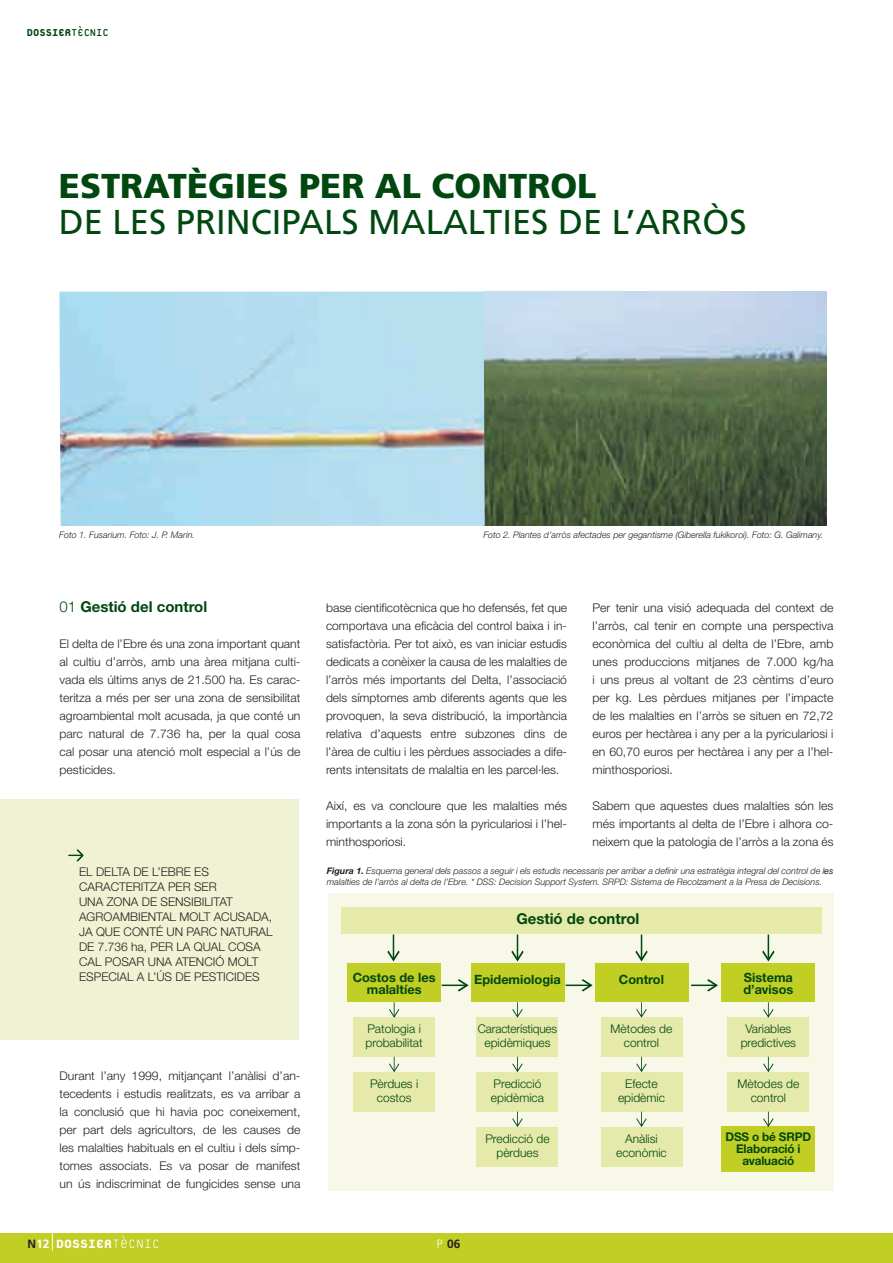
<style>
.page{position:relative;width:893px;height:1263px;background:#fff}
.page>*{position:absolute;margin:0;border:0;box-sizing:border-box;transform-origin:0 0}
.t1{font:34.5px "Frutiger";color:#004710}
.t2{font:900 34.5px "Frutiger";color:#004710}
.t3{font:800 18px "Platelet";color:#fff;scale:.96 1}
.t4{font:700 15px "Helvetica Neue";color:#004710}
.t5{font:800 15px "Platelet";color:#004710;scale:.91 1}
.t6{font:700 12.75px/12px "Helvetica Neue";color:#004710;text-align:center}
.t7{font:300 12px/18px "Helvetica Neue";color:#231f20;text-align:justify}
.t8{font:300 12px/13.5px "Helvetica Neue";color:#004710;text-align:center}
.t9{font:700 12px/12px "Helvetica Neue";letter-spacing:-.015em;color:#004710;text-align:center}
.t10{font:700 12px "Frutiger";color:#231f20}
.t11{font:italic 300 9px/10.5px "Helvetica Neue";color:#231f20}
.s1{font-weight:400}
.s2{font-weight:300}
.s3{font-family:"Frutiger";font-weight:700;font-size:12px;color:#231f20}
.s4{font-family:"Frutiger";font-weight:700;font-size:12px}
.s5{font-weight:700}
</style>
<div class="page">
<div style="left:0;top:1233px;width:893px;height:30px;background:#c1ce23"></div>
<svg style="left:437px;top:1239px;width:5px;height:9px"></svg>
<svg style="left:52px;top:1233px;width:1px;height:17px"></svg>
<svg style="left:113px;top:1236px;width:45px;height:12px"></svg>
<div style="left:0;top:799px;width:299px;height:240px;background:#f0f3d3"></div>
<svg style="left:68px;top:849px;width:15px;height:12px"></svg>
<img style="left:485px;top:292px;width:341px;height:234px">
<div style="left:328px;top:893px;width:506px;height:297px;background:#f7f8e7"></div>
<div style="left:341px;top:908px;width:481px;height:26px;background:#e5e9a9"></div>
<svg style="left:387px;top:934px;width:13px;height:28px"></svg>
<div style="left:347px;top:963px;width:94px;height:39px;background:#c1ce23"></div>
<svg style="left:511px;top:934px;width:13px;height:28px"></svg>
<svg style="left:635px;top:934px;width:13px;height:28px"></svg>
<hr style="left:767px;top:934px;width:2px;height:26px;background:#004710">
<svg style="left:762px;top:948px;width:13px;height:14px"></svg>
<div style="left:471px;top:963px;width:93px;height:39px;background:#c1ce23"></div>
<div style="left:595px;top:963px;width:93px;height:39px;background:#c1ce23"></div>
<div style="left:722px;top:963px;width:93px;height:39px;background:#c1ce23"></div>
<hr style="left:442px;top:984px;width:25px;height:2px;background:#004710">
<svg style="left:455px;top:979px;width:14px;height:13px"></svg>
<hr style="left:566px;top:984px;width:25px;height:2px;background:#004710">
<svg style="left:579px;top:979px;width:14px;height:13px"></svg>
<hr style="left:691px;top:984px;width:25px;height:2px;background:#004710">
<svg style="left:705px;top:979px;width:13px;height:13px"></svg>
<div style="left:354px;top:1017px;width:81px;height:40px;background:#e5e9a9"></div>
<div style="left:354px;top:1072px;width:81px;height:40px;background:#e5e9a9"></div>
<div style="left:477px;top:1017px;width:81px;height:40px;background:#e5e9a9"></div>
<div style="left:477px;top:1072px;width:81px;height:39px;background:#e5e9a9"></div>
<div style="left:477px;top:1127px;width:81px;height:39px;background:#e5e9a9"></div>
<div style="left:601px;top:1017px;width:81px;height:40px;background:#e5e9a9"></div>
<div style="left:601px;top:1072px;width:81px;height:39px;background:#e5e9a9"></div>
<div style="left:601px;top:1127px;width:81px;height:39px;background:#e5e9a9"></div>
<div style="left:728px;top:1017px;width:81px;height:40px;background:#e5e9a9"></div>
<div style="left:728px;top:1072px;width:81px;height:39px;background:#e5e9a9"></div>
<div style="left:722px;top:1126px;width:93px;height:45px;background:#c1ce23"></div>
<svg style="left:389px;top:1002px;width:11px;height:16px"></svg>
<svg style="left:389px;top:1057px;width:11px;height:15px"></svg>
<svg style="left:512px;top:1002px;width:11px;height:16px"></svg>
<svg style="left:512px;top:1057px;width:11px;height:15px"></svg>
<svg style="left:636px;top:1002px;width:11px;height:16px"></svg>
<svg style="left:636px;top:1057px;width:11px;height:15px"></svg>
<svg style="left:763px;top:1002px;width:11px;height:16px"></svg>
<svg style="left:763px;top:1057px;width:11px;height:15px"></svg>
<svg style="left:512px;top:1112px;width:11px;height:15px"></svg>
<svg style="left:636px;top:1112px;width:11px;height:15px"></svg>
<svg style="left:763px;top:1112px;width:11px;height:15px"></svg>
<img style="left:59px;top:291px;width:426px;height:235px">
<p class="t5" style="left:27px;top:26px;width:92px">DOSSIER<span class="s1">TÈCNIC</span></p>
<p class="t2" style="left:59px;top:165px;width:539px">ESTRATÈGIES PER AL CONTROL</p>
<p class="t1" style="left:59px;top:202px;width:689px">DE LES PRINCIPALS MALALTIES DE L’ARRÒS</p>
<p class="t11" style="left:59px;top:529px;width:137px">Foto 1. Fusarium. Foto: J. P. Marin.</p>
<p class="t11" style="left:483px;top:529px;width:341px">Foto 2. Plantes d’arròs afectades per gegantisme (Giberella fukikoroi). Foto: G. Galimany.</p>
<p class="t4" style="left:60px;top:597px;width:149px"><span class="s2">01</span> Gestió del control</p>
<p class="t7" style="left:60px;top:634px;width:242px">El delta de l’Ebre és una zona important quant al cultiu d’arròs, amb una àrea mitjana culti&shy;vada els últims anys de 21.500 ha. Es carac&shy;teritza a més per ser una zona de sensibilitat agroambiental molt acusada, ja que conté un parc natural de 7.736 ha, per la qual cosa cal posar una atenció molt especial a l’ús de pesticides.</p>
<p class="t7" style="left:79px;top:864px;width:195px;line-height:15px;text-align:left">EL DELTA DE L’EBRE ES<br>CARACTERITZA PER SER<br>UNA ZONA DE SENSIBILITAT<br>AGROAMBIENTAL MOLT ACUSADA,<br>JA QUE CONTÉ UN PARC NATURAL<br>DE 7.736 ha, PER LA QUAL COSA<br>CAL POSAR UNA ATENCIÓ MOLT<br>ESPECIAL A L’ÚS DE PESTICIDES</p>
<p class="t7" style="left:60px;top:1066px;width:242px">Durant l’any 1999, mitjançant l’anàlisi d’an&shy;tecedents i estudis realitzats, es va arribar a la conclusió que hi havia poc coneixement, per part dels agricultors, de les causes de les malalties habituals en el cultiu i dels símp&shy;tomes associats. Es va posar de manifest un ús indiscriminat de fungicides sense una</p>
<h2 class="t3" style="left:28px;top:1235px;width:89px"><span class="s3">N</span><span class="s4">12</span> DOSSIER</h2>
<p class="t7" style="left:326px;top:598px;width:242px">base cientificotècnica que ho defensés, fet que comportava una eficàcia del control baixa i in&shy;satisfactòria. Per tot això, es van iniciar estudis dedicats a conèixer la causa de les malalties de l’arròs més importants del Delta, l’associació dels símptomes amb diferents agents que les provoquen, la seva distribució, la importància relativa d’aquests entre subzones dins de l’àrea de cultiu i les pèrdues associades a dife&shy;rents intensitats de malaltia en les parcel·les.</p>
<p class="t7" style="left:326px;top:796px;width:242px">Així, es va concloure que les malalties més importants a la zona són la pyriculariosi i l’hel&shy;minthosporiosi.</p>
<p class="t7" style="left:592px;top:598px;width:242px">Per tenir una visió adequada del context de l’arròs, cal tenir en compte una perspectiva econòmica del cultiu al delta de l’Ebre, amb unes produccions mitjanes de 7.000 kg/ha i uns preus al voltant de 23 cèntims d’euro per kg. Les pèrdues mitjanes per l’impacte de les malalties en l’arròs se situen en 72,72 euros per hectàrea i any per a la pyriculariosi i en 60,70 euros per hectàrea i any per a l’hel&shy;minthosporiosi.</p>
<p class="t7" style="left:592px;top:796px;width:242px">Sabem que aquestes dues malalties són les més importants al delta de l’Ebre i alhora co&shy;neixem que la patologia de l’arròs a la zona és</p>
<p class="t11" style="left:327px;top:866px;width:508px"><span class="s5">Figura 1.</span> Esquema general dels passos a seguir i els estudis necessaris per arribar a definir una estratègia integral del control de l<span class="s1">es </span>malalties de l’arròs al delta de l’Ebre. * DSS: Decision Support System. SRPD: Sistema de Recolzament a la Presa de Decisions.</p>
<p class="t4" style="left:516px;top:910px;width:125px">Gestió de control</p>
<p class="t6" style="left:353px;top:971px;width:84px">Costos de les malaltíes</p>
<p class="t6" style="left:474px;top:973px;width:88px">Epidemiologia</p>
<p class="t6" style="left:619px;top:973px;width:47px">Control</p>
<p class="t6" style="left:743px;top:971px;width:52px;text-align:left">Sistema d’avisos</p>
<p class="t8" style="left:366px;top:1022px;width:59px;text-align:left">Patologia i probabilitat</p>
<p class="t8" style="left:370px;top:1077px;width:50px">Pèrdues i costos</p>
<p class="t8" style="left:478px;top:1022px;width:81px">Característiques</p>
<p class="t8" style="left:484px;top:1035px;width:67px">epidèmiques</p>
<p class="t8" style="left:491px;top:1077px;width:55px;text-align:left">Predicció epidèmica</p>
<p class="t8" style="left:485px;top:1132px;width:66px">Predicció de pèrdues</p>
<p class="t8" style="left:611px;top:1022px;width:63px">Mètodes de control</p>
<p class="t8" style="left:618px;top:1077px;width:48px">Efecte epidèmic</p>
<p class="t8" style="left:616px;top:1132px;width:52px">Anàlisi econòmic</p>
<p class="t8" style="left:741px;top:1022px;width:57px">Variables predictives</p>
<p class="t8" style="left:737px;top:1077px;width:63px">Mètodes de control</p>
<p class="t9" style="left:726px;top:1130px;width:87px">DSS o bé SRPD</p>
<p class="t9" style="left:736px;top:1142px;width:66px">Elaboració i avaluació</p>
<p class="t10" style="left:447px;top:1237px;width:15px">06</p>
</div>
